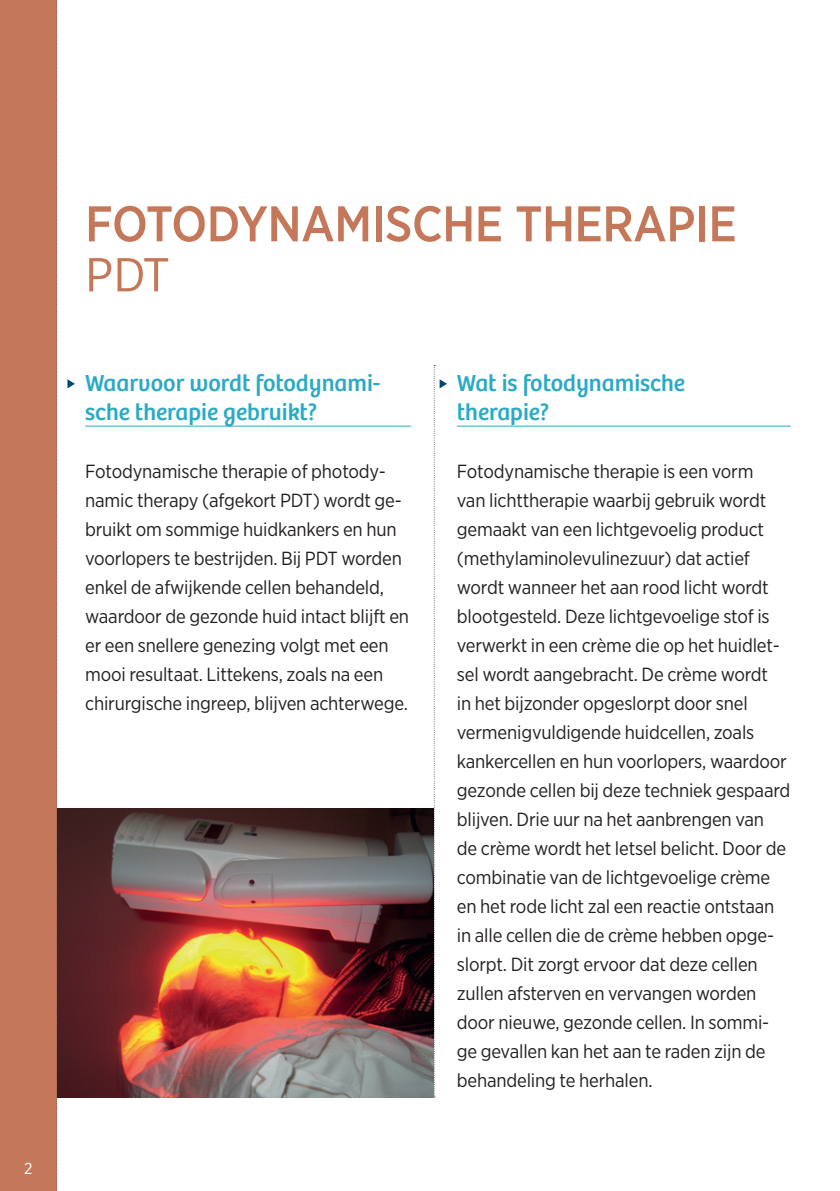
<style>
.page{position:relative;width:840px;height:1191px;background:#fff}
.page>*{position:absolute;margin:0;border:0;box-sizing:border-box;transform-origin:0 0}
.t1{font:500 50px "Gotham Narrow";letter-spacing:-.01em;color:#c57859}
.t2{font:300 50px "Bree";color:#c57859}
.t3{font:24px/29px "Bree";color:#2baac4}
.t4{font:19px/29px "Gotham Narrow";letter-spacing:-.01em;color:#231f20}
.t5{font:16px "Gotham Narrow";color:#fff}
</style>
<div class="page">
<div style="left:0;top:0;width:57px;height:1191px;background:#c57859"></div>
<svg style="left:56px;top:0;width:2px;height:1190px"></svg>
<svg style="left:67px;top:379px;width:8px;height:9px"></svg>
<svg style="left:433px;top:365px;width:14px;height:732px"></svg>
<hr style="left:456px;top:426px;width:334px;height:1px;background:#2baac4">
<hr style="left:85px;top:426px;width:326px;height:1px;background:#2baac4">
<img style="left:57px;top:808px;width:376px;height:289px">
<p class="t5" style="left:24px;top:1158px;width:10px">2</p>
<h1 class="t1" style="left:85px;top:192px;width:652px">FOTODYNAMISCHE THERAPIE</h1>
<h1 class="t2" style="left:85px;top:246px;width:85px">PDT</h1>
<p class="t3" style="left:85px;top:369px;width:297px">Waarvoor wordt fotodynami&shy;sche therapie gebruikt?</p>
<p class="t4" style="left:85px;top:456px;width:325px">Fotodynamische therapie of photody&shy;namic therapy (afgekort PDT) wordt ge&shy;bruikt om sommige huidkankers en hun voorlopers te bestrijden. Bij PDT worden enkel de afwijkende cellen behandeld, waardoor de gezonde huid intact blijft en er een snellere genezing volgt met een mooi resultaat. Littekens, zoals na een chirurgische ingreep, blijven achterwege.</p>
<p class="t3" style="left:456px;top:369px;width:229px">Wat is fotodynamische therapie?</p>
<p class="t4" style="left:456px;top:456px;width:335px">Fotodynamische therapie is een vorm<br>van lichttherapie waarbij gebruik wordt gemaakt van een lichtgevoelig product (methylaminolevulinezuur) dat actief wordt wanneer het aan rood licht wordt blootgesteld. Deze lichtgevoelige stof is verwerkt in een crème die op het huidlet&shy;sel wordt aangebracht. De crème wordt<br>in het bijzonder opgeslorpt door snel vermenigvuldigende huidcellen, zoals kankercellen en hun voorlopers, waardoor gezonde cellen bij deze techniek gespaard blijven. Drie uur na het aanbrengen van<br>de crème wordt het letsel belicht. Door de combinatie van de lichtgevoelige crème en het rode licht zal een reactie ontstaan in alle cellen die de crème hebben opge&shy;slorpt. Dit zorgt ervoor dat deze cellen zullen afsterven en vervangen worden door nieuwe, gezonde cellen. In sommi&shy;ge gevallen kan het aan te raden zijn de behandeling te herhalen.</p>
</div>
